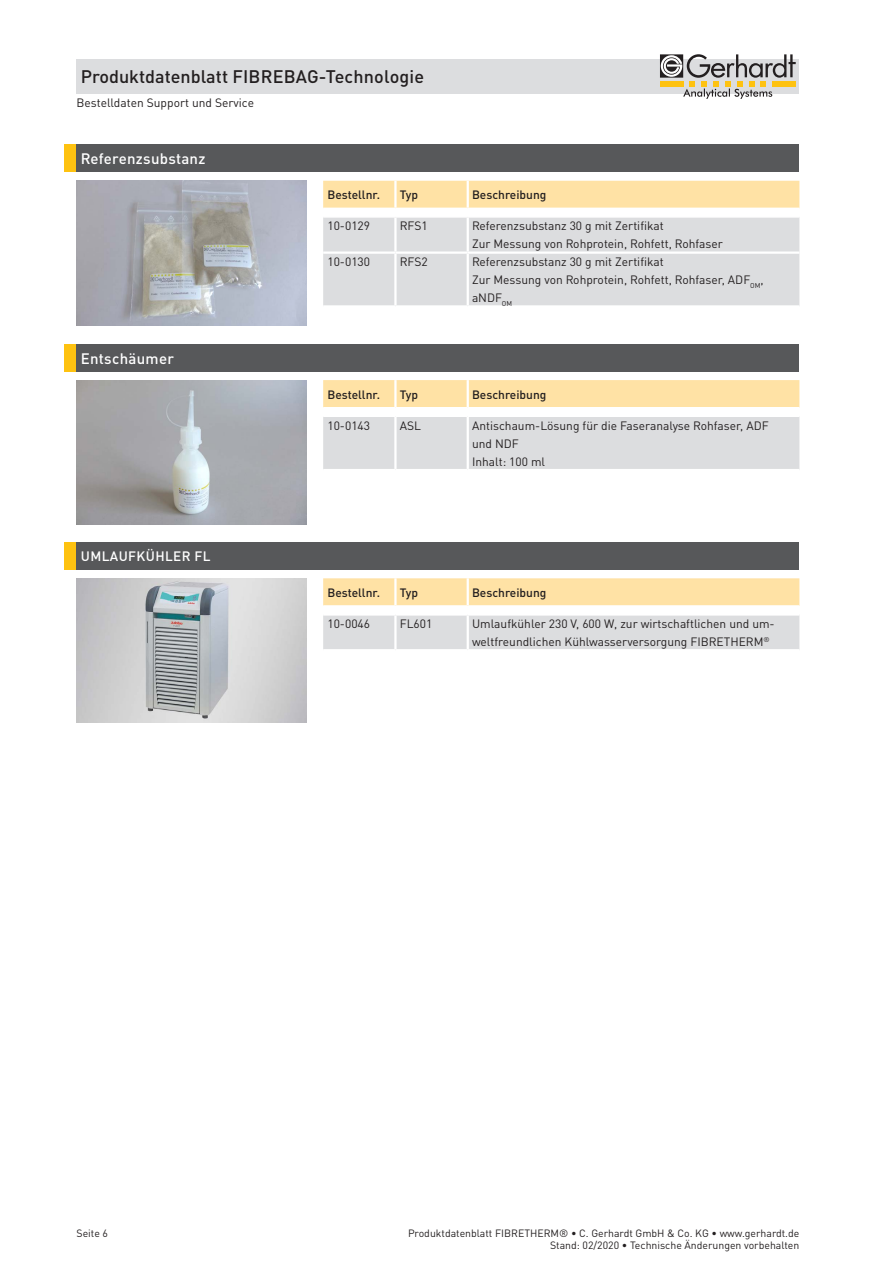
<style>
.page{position:relative;width:893px;height:1263px;background:#fff}
.page>*{position:absolute;margin:0;border:0;box-sizing:border-box;transform-origin:0 0}
.t1{font:500 18px "DINOT";color:#231f20}
.t2{font:500 15px "DINOT";letter-spacing:.02em;color:#fff}
.t3{font:500 13.5px "DINOT";letter-spacing:.03em;color:#fff}
.t4{font:12px/18px "DINOT";color:#231f20}
.t5{font:500 12px "DINOT";color:#231f20}
.t6{font:10.5px/12px "DINOT";color:#231f20;text-align:right}
</style>
<div class="page">
<div style="left:77px;top:59px;width:722px;height:34px;background:#dcdddf"></div>
<svg style="left:660px;top:54px;width:136px;height:45px"></svg>
<div style="left:64px;top:542px;width:13px;height:28px;background:#fec210"></div>
<div style="left:77px;top:542px;width:722px;height:28px;background:#57585a"></div>
<svg style="left:323px;top:578px;width:476px;height:71px;background:#ede2ca"></svg>
<hr style="left:323px;top:613px;width:72px;height:3px;background:#fff">
<hr style="left:395px;top:613px;width:73px;height:3px;background:#fff">
<hr style="left:394px;top:616px;width:3px;height:33px;background:#fff">
<hr style="left:468px;top:613px;width:331px;height:3px;background:#fff">
<hr style="left:467px;top:616px;width:2px;height:33px;background:#fff">
<hr style="left:394px;top:578px;width:3px;height:27px;background:#fff">
<hr style="left:467px;top:578px;width:2px;height:27px;background:#fff">
<hr style="left:323px;top:605px;width:72px;height:2px;background:#fff">
<hr style="left:395px;top:605px;width:73px;height:2px;background:#fff">
<hr style="left:468px;top:605px;width:331px;height:2px;background:#fff">
<img style="left:77px;top:578px;width:229px;height:145px">
<svg style="left:323px;top:380px;width:476px;height:89px;background:#e9e1cf"></svg>
<hr style="left:323px;top:415px;width:72px;height:2px;background:#fff">
<hr style="left:395px;top:415px;width:73px;height:2px;background:#fff">
<hr style="left:468px;top:415px;width:331px;height:2px;background:#fff">
<hr style="left:394px;top:417px;width:3px;height:52px;background:#fff">
<hr style="left:467px;top:417px;width:2px;height:52px;background:#fff">
<hr style="left:394px;top:380px;width:3px;height:27px;background:#fff">
<hr style="left:467px;top:380px;width:2px;height:27px;background:#fff">
<hr style="left:323px;top:407px;width:72px;height:1px;background:#fff">
<hr style="left:395px;top:407px;width:73px;height:1px;background:#fff">
<hr style="left:468px;top:407px;width:331px;height:1px;background:#fff">
<div style="left:64px;top:344px;width:13px;height:28px;background:#fec210"></div>
<div style="left:77px;top:344px;width:722px;height:28px;background:#57585a"></div>
<img style="left:77px;top:380px;width:229px;height:145px">
<svg style="left:323px;top:181px;width:476px;height:124px;background:#e6e0d3"></svg>
<hr style="left:323px;top:216px;width:72px;height:2px;background:#fff">
<hr style="left:395px;top:216px;width:73px;height:2px;background:#fff">
<hr style="left:468px;top:216px;width:331px;height:2px;background:#fff">
<hr style="left:394px;top:218px;width:3px;height:33px;background:#fff">
<hr style="left:467px;top:218px;width:2px;height:33px;background:#fff">
<hr style="left:323px;top:251px;width:72px;height:3px;background:#fff">
<hr style="left:395px;top:251px;width:73px;height:3px;background:#fff">
<hr style="left:394px;top:254px;width:3px;height:51px;background:#fff">
<hr style="left:468px;top:251px;width:331px;height:3px;background:#fff">
<hr style="left:467px;top:254px;width:2px;height:51px;background:#fff">
<hr style="left:394px;top:181px;width:3px;height:27px;background:#fff">
<hr style="left:467px;top:181px;width:2px;height:27px;background:#fff">
<hr style="left:323px;top:208px;width:72px;height:1px;background:#fff">
<hr style="left:395px;top:208px;width:73px;height:1px;background:#fff">
<hr style="left:468px;top:208px;width:331px;height:1px;background:#fff">
<div style="left:64px;top:145px;width:13px;height:27px;background:#fec210"></div>
<div style="left:77px;top:145px;width:722px;height:27px;background:#57585a"></div>
<img style="left:77px;top:181px;width:229px;height:144px">
<h1 class="t1" style="left:81px;top:65px;width:345px">Produktdatenblatt FIBREBAG-Technologie</h1>
<p class="t4" style="left:77px;top:93px;width:179px">Bestelldaten Support und Service</p>
<p class="t2" style="left:81px;top:149px;width:126px">Referenzsubstanz</p>
<p class="t2" style="left:81px;top:348px;width:95px">Entschäumer</p>
<p class="t3" style="left:81px;top:548px;width:131px">UMLAUFKÜHLER FL</p>
<p class="t5" style="left:327px;top:187px;width:54px">Bestellnr.</p>
<p class="t5" style="left:400px;top:187px;width:20px">Typ</p>
<p class="t5" style="left:472px;top:187px;width:76px">Beschreibung</p>
<p class="t4" style="left:327px;top:217px;width:44px">10-0129</p>
<p class="t4" style="left:400px;top:217px;width:30px">RFS1</p>
<p class="t4" style="left:472px;top:217px;width:193px">Referenzsubstanz 30 g mit Zertifikat</p>
<p class="t4" style="left:472px;top:235px;width:252px">Zur Messung von Rohprotein, Rohfett, Rohfaser</p>
<p class="t4" style="left:327px;top:252px;width:44px">10-0130</p>
<p class="t4" style="left:400px;top:252px;width:30px">RFS2</p>
<p class="t4" style="left:472px;top:252px;width:193px">Referenzsubstanz 30 g mit Zertifikat</p>
<p class="t4" style="left:472px;top:271px;width:293px">Zur Messung von Rohprotein, Rohfett, Rohfaser, ADF<sub>OM</sub>, aNDF<sub>OM</sub></p>
<p class="t5" style="left:327px;top:386px;width:54px">Bestellnr.</p>
<p class="t5" style="left:400px;top:386px;width:20px">Typ</p>
<p class="t5" style="left:472px;top:386px;width:76px">Beschreibung</p>
<p class="t4" style="left:327px;top:416px;width:44px">10-0143</p>
<p class="t4" style="left:400px;top:416px;width:23px">ASL</p>
<p class="t4" style="left:472px;top:416px;width:298px">Antischaum-Lösung für die Faseranalyse Rohfaser, ADF</p>
<p class="t4" style="left:472px;top:434px;width:48px">und NDF</p>
<p class="t4" style="left:472px;top:452px;width:75px">Inhalt: 100 ml</p>
<p class="t5" style="left:327px;top:585px;width:54px">Bestellnr.</p>
<p class="t5" style="left:400px;top:585px;width:20px">Typ</p>
<p class="t5" style="left:472px;top:585px;width:76px">Beschreibung</p>
<p class="t4" style="left:327px;top:614px;width:44px">10-0046</p>
<p class="t4" style="left:400px;top:614px;width:34px">FL601</p>
<p class="t4" style="left:472px;top:614px;width:304px">Umlaufkühler 230 V, 600 W, zur wirtschaftlichen und um&shy;weltfreundlichen Kühlwasserversorgung FIBRETHERM<sup>®</sup></p>
<p class="t6" style="left:77px;top:1227px;width:33px">Seite 6</p>
<p class="t6" style="left:408px;top:1227px;width:393px">Produktdatenblatt FIBRETHERM® • C. Gerhardt GmbH &amp; Co. KG • www.gerhardt.de<br>Stand: 02/2020 • Technische Änderungen vorbehalten</p>
</div>
